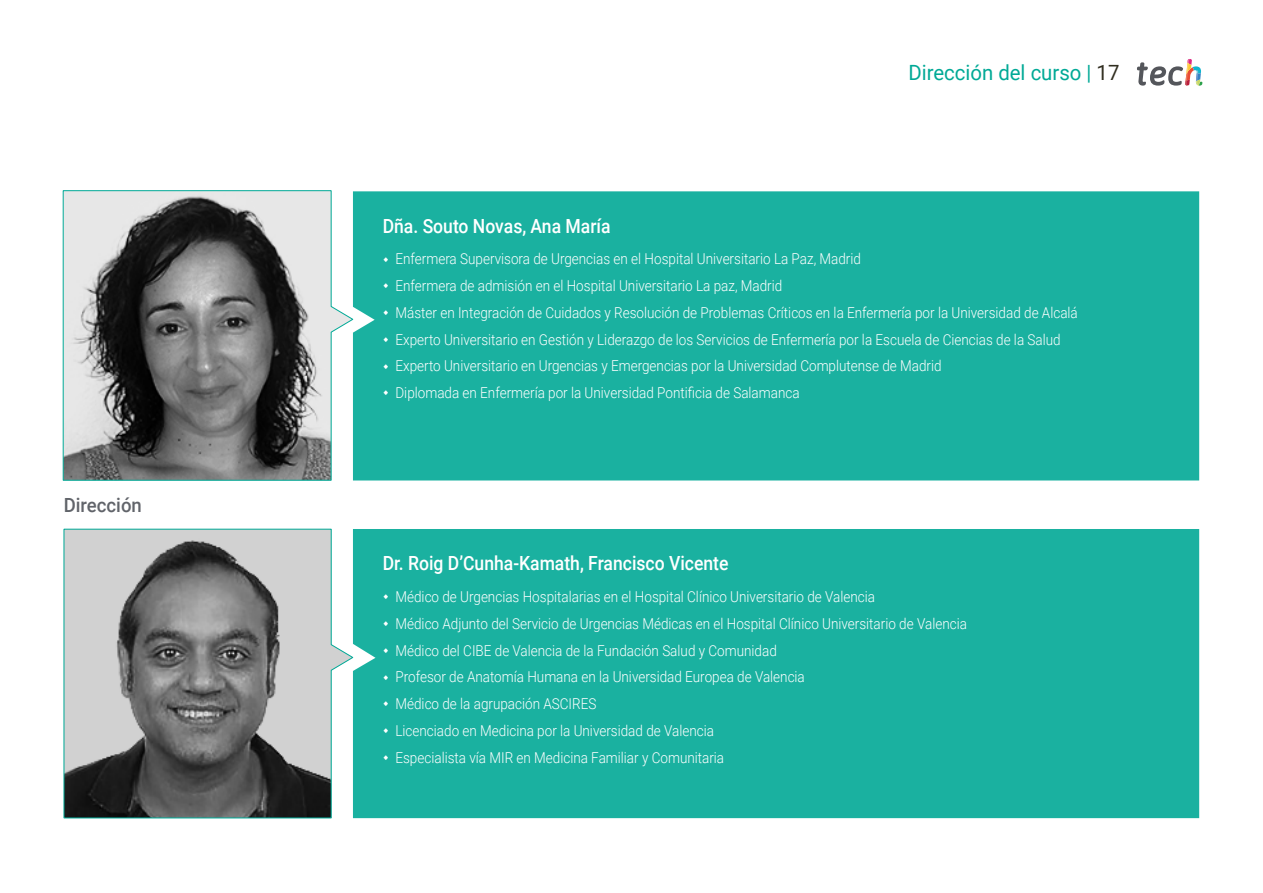
<style>
.page{position:relative;width:1263px;height:893px;background:#fff}
.page>*{position:absolute;margin:0;border:0;box-sizing:border-box;transform-origin:0 0}
.t1{font:21px "Roboto";color:#00a996}
.t2{font:500 19.5px "Roboto";color:#fff;scale:.9 1}
.t3{font:500 19.5px "Roboto";color:#61646a;scale:.95 1}
.t4{font:300 15px/26.7px "Roboto";color:#fff;scale:.9 1}
.s1{color:#312e20}
</style>
<div class="page">
<svg style="left:1137px;top:59px;width:65px;height:27px"></svg>
<div style="left:353px;top:191px;width:846px;height:289px;background:#1ab1a0"></div>
<svg style="left:63px;top:190px;width:290px;height:291px;background:#868888"></svg>
<div style="left:353px;top:529px;width:846px;height:289px;background:#1ab1a0"></div>
<svg style="left:64px;top:529px;width:289px;height:289px;background:#929393"></svg>
<svg style="left:384px;top:257px;width:4px;height:5px"></svg>
<svg style="left:384px;top:283px;width:4px;height:5px"></svg>
<svg style="left:384px;top:310px;width:4px;height:5px"></svg>
<svg style="left:384px;top:337px;width:4px;height:5px"></svg>
<svg style="left:384px;top:364px;width:4px;height:5px"></svg>
<svg style="left:384px;top:390px;width:4px;height:5px"></svg>
<svg style="left:384px;top:594px;width:4px;height:5px"></svg>
<svg style="left:384px;top:621px;width:4px;height:5px"></svg>
<svg style="left:384px;top:648px;width:4px;height:5px"></svg>
<svg style="left:384px;top:675px;width:4px;height:5px"></svg>
<svg style="left:384px;top:701px;width:4px;height:5px"></svg>
<svg style="left:384px;top:728px;width:4px;height:5px"></svg>
<svg style="left:384px;top:755px;width:4px;height:5px"></svg>
<h2 class="t3" style="left:64px;top:491px;width:84px">Dirección</h2>
<h1 class="t1" style="left:908px;top:57px;width:213px">Dirección del curso | <span class="s1">17</span></h1>
<h2 class="t2" style="left:383px;top:212px;width:255px">Dña. Souto Novas, Ana María</h2>
<p class="t4" style="left:395px;top:245px;width:760px">Enfermera Supervisora de Urgencias en el Hospital Universitario La Paz, Madrid<br>Enfermera de admisión en el Hospital Universitario La paz, Madrid<br>Máster en Integración de Cuidados y Resolución de Problemas Críticos en la Enfermería por la Universidad de Alcalá Experto Universitario en Gestión y Liderazgo de los Servicios de Enfermería por la Escuela de Ciencias de la Salud Experto Universitario en Urgencias y Emergencias por la Universidad Complutense de Madrid<br>Diplomada en Enfermería por la Universidad Pontificia de Salamanca</p>
<h2 class="t2" style="left:383px;top:550px;width:386px">Dr. Roig D’Cunha-Kamath, Francisco Vicente</h2>
<p class="t4" style="left:395px;top:583px;width:636px">Médico de Urgencias Hospitalarias en el Hospital Clínico Universitario de Valencia<br>Médico Adjunto del Servicio de Urgencias Médicas en el Hospital Clínico Universitario de Valencia Médico del CIBE de Valencia de la Fundación Salud y Comunidad<br>Profesor de Anatomía Humana en la Universidad Europea de Valencia<br>Médico de la agrupación ASCIRES<br>Licenciado en Medicina por la Universidad de Valencia<br>Especialista vía MIR en Medicina Familiar y Comunitaria</p>
</div>
